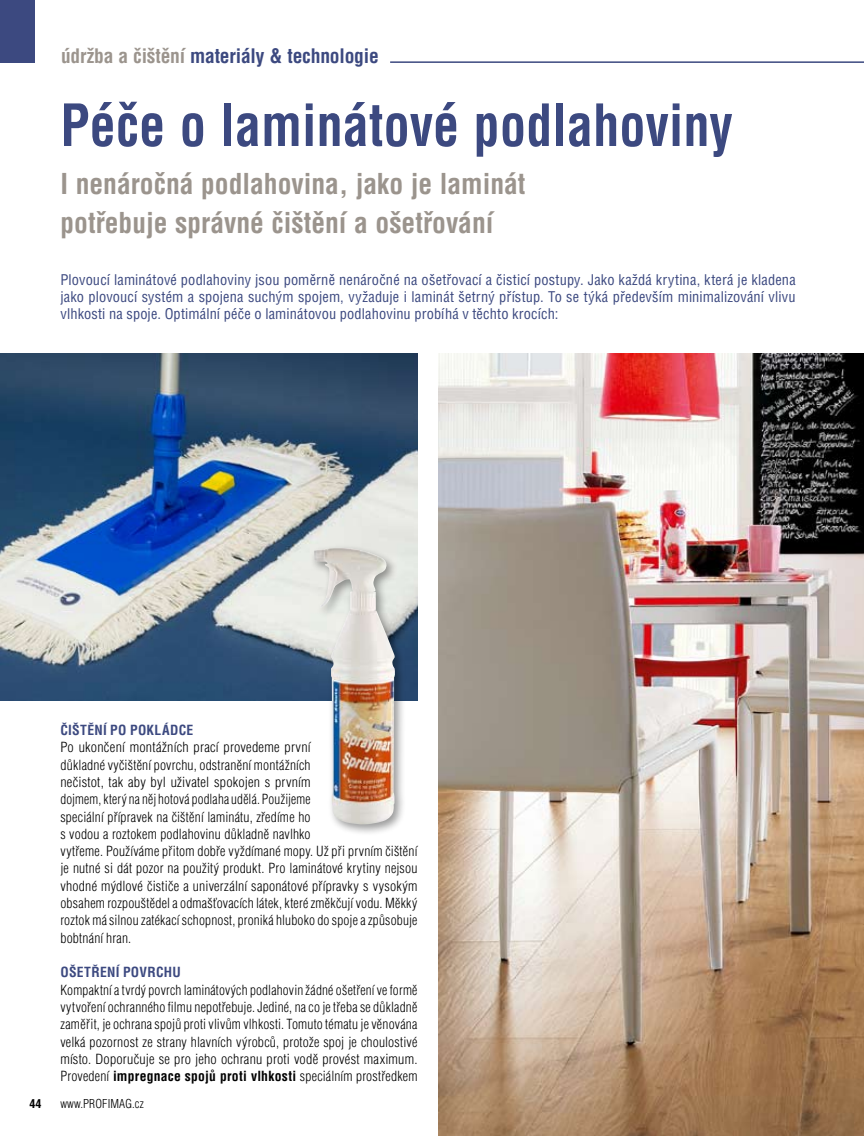
<style>
.page{position:relative;width:864px;height:1136px;background:#fff}
.page>*{position:absolute;margin:0;border:0;box-sizing:border-box;transform-origin:0 0}
.t1{font:700 condensed 56.7px "Helvetica CE";color:#3c4980;scale:.92 1}
.t2{font:700 condensed 28.05px/38.5px "Helvetica CE";color:#9b948d}
.t3{font:700 condensed 19.5px "Helvetica CE";letter-spacing:-.01em;color:#3c4980}
.t4{font:condensed 14.4px/17.2px "Helvetica CE";letter-spacing:.01em;color:#3c4980;text-align:justify}
.t5{font:300 condensed 13.65px/17.2px "Helvetica CE";letter-spacing:.015em;color:#000;scale:1.04 1}
.t6{font:300 condensed 13.65px/17.2px "Helvetica CE";letter-spacing:.015em;color:#000;text-align:justify}
.t7{font:700 condensed 13.65px "Helvetica CE";letter-spacing:.02em;color:#3c4980}
.t8{font:300 condensed 12px "Helvetica CE";letter-spacing:.01em;color:#000}
.t9{font:700 condensed 12px "Helvetica CE";color:#000}
.s1{color:#9b948d}
.s2{font-weight:700}
</style>
<div class="page">
<hr style="left:390px;top:61px;width:473px;height:2px;background:#3c4980">
<div style="left:0;top:0;width:35px;height:63px;background:#3c4980"></div>
<img style="left:0;top:354px;width:417px;height:346px">
<div style="left:310px;top:544px;width:129px;height:298px;background:#000;opacity:.4"></div>
<img style="left:314px;top:548px;width:81px;height:276px">
<img style="left:438px;top:354px;width:425px;height:781px">
<h3 class="t3" style="left:61px;top:44px;width:319px"><span class="s1">údržba a čištění</span> materiály &amp; technologie</h3>
<h1 class="t1" style="left:60px;top:92px;width:732px">Péče o laminátové podlahoviny</h1>
<h2 class="t2" style="left:60px;top:165px;width:466px">I nenáročná podlahovina, jako je laminát potřebuje správné čištění a ošetřování</h2>
<p class="t4" style="left:60px;top:271px;width:736px">Plovoucí laminátové podlahoviny jsou poměrně nenáročné na ošetřovací a čisticí postupy. Jako každá krytina, která je kladena jako plovoucí systém a spojena suchým spojem, vyžaduje i laminát šetrný přístup. To se týká především minimalizování vlivu vlhkosti na spoje. Optimální péče o laminátovou podlahovinu probíhá v těchto krocích:</p>
<p class="t7" style="left:60px;top:722px;width:134px">Čištění po pokládce</p>
<p class="t5" style="left:60px;top:738px;width:345px">Po ukončení montážních prací provedeme první<br>důkladné vyčištění povrchu, odstranění montážních<br>nečistot, tak aby byl uživatel spokojen s prvním<br>dojmem, který na něj hotová podlaha udělá. Použijeme<br>speciální přípravek na čištění laminátu, zředíme ho<br>s vodou a roztokem podlahovinu důkladně navlhko<br>vytřeme. Používáme přitom dobře vyždímané mopy. Už při prvním čištění je nutné si dát pozor na použitý produkt. Pro laminátové krytiny nejsou vhodné mýdlové čističe a univerzální saponátové přípravky s vysokým obsahem rozpouštědel a odmašťovacích látek, které změkčují vodu. Měkký roztok má silnou zatékací schopnost, proniká hluboko do spoje a způsobuje bobtnání hran.</p>
<p class="t7" style="left:60px;top:964px;width:122px">Ošetření povrchu</p>
<p class="t6" style="left:60px;top:981px;width:358px">Kompaktní a tvrdý povrch laminátových podlahovin žádné ošetření ve formě vytvoření ochranného filmu nepotřebuje. Jediné, na co je třeba se důkladně zaměřit, je ochrana spojů proti vlivům vlhkosti. Tomuto tématu je věnována velká pozornost ze strany hlavních výrobců, protože spoj je choulostivé místo. Doporučuje se pro jeho ochranu proti vodě provést maximum.<br>Provedení <span class="s2">impregnace spojů proti vlhkosti</span> speciálním prostředkem</p>
<p class="t9" style="left:29px;top:1096px;width:14px">44</p>
<p class="t8" style="left:60px;top:1096px;width:85px">www.ProfiMag.cz</p>
</div>
